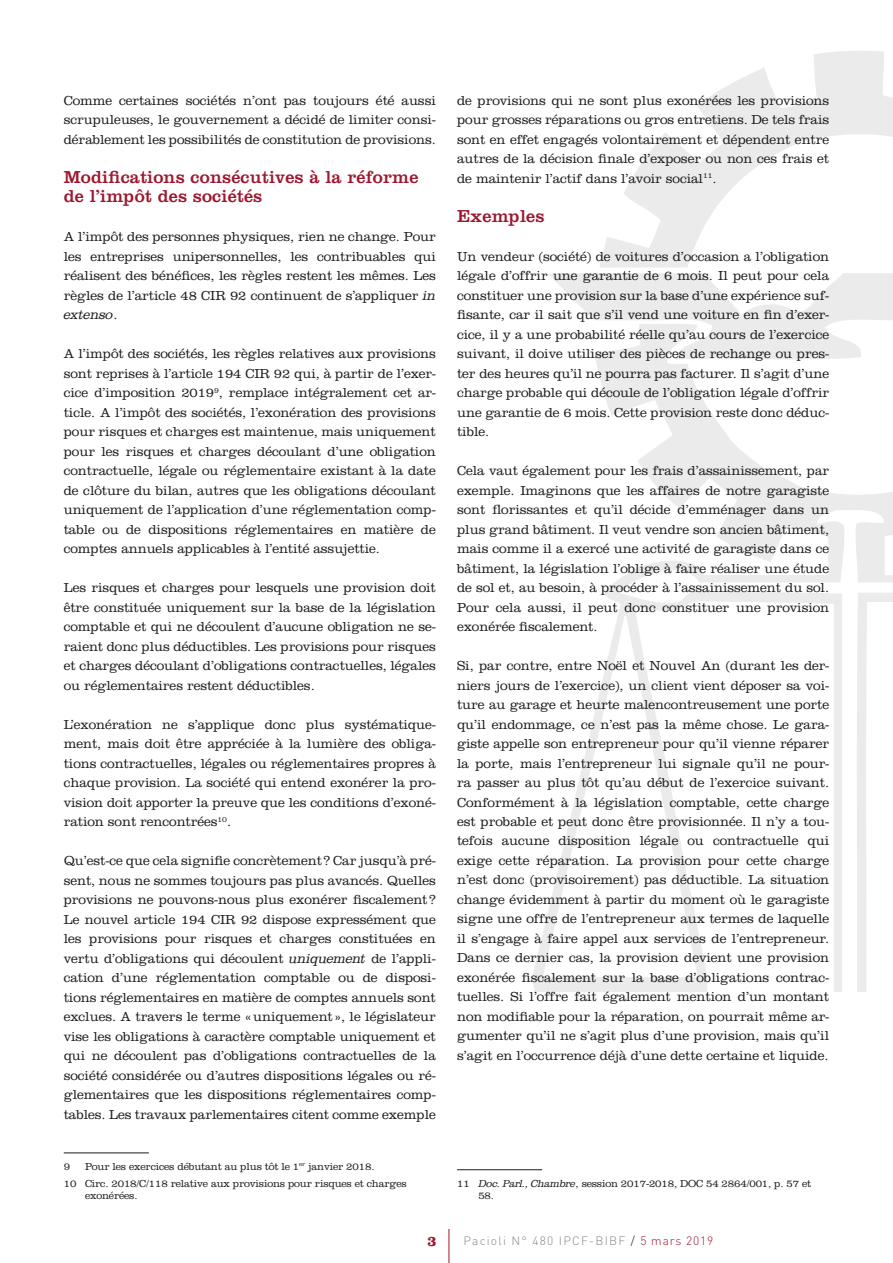
<style>
.page{position:relative;width:893px;height:1263px;background:#fff}
.page>*{position:absolute;margin:0;border:0;box-sizing:border-box;transform-origin:0 0}
.t1{font:18px/19.5px "Clarendon LT Std";letter-spacing:.01em;color:#9c182f}
.t2{font:700 14.85px "Clarendon LT Std";color:#9c182f}
.t3{font:300 13.5px/19.5px "Clarendon LT Std";letter-spacing:-.005em;color:#1d1d1b;text-align:justify}
.t4{font:italic 300 13.5px "Clarendon Std";letter-spacing:-.015em;color:#1d1d1b}
.t5{font:300 12px "DIN";letter-spacing:.1em;color:#878787}
.t6{font:300 10.5px/16.8px "Clarendon LT Std";letter-spacing:-.015em;color:#1d1d1b}
.s1{font-family:"Clarendon Std";font-style:italic}
.s2{font-family:"Clarendon LT Std";font-style:normal}
.s3{color:#1d1d1b}
.s4{color:#9c182f}
</style>
<div class="page">
<svg style="left:533px;top:51px;width:360px;height:941px"></svg>
<hr style="left:449px;top:1229px;width:1px;height:34px;background:#9c182f">
<hr style="left:64px;top:1152px;width:85px;height:1px;background:#1d1d1b">
<hr style="left:457px;top:1169px;width:85px;height:1px;background:#1d1d1b">
<p class="t3" style="left:64px;top:90px;width:374px">Comme certaines sociétés n’ont pas toujours été aussi scrupuleuses, le gouvernement a décidé de limiter consi&shy;dérablement les possibilités de constitution de provisions.</p>
<h1 class="t1" style="left:64px;top:167px;width:356px">Modifications consécutives à la réforme de l’impôt des sociétés</h1>
<p class="t3" style="left:64px;top:227px;width:374px">A l’impôt des personnes physiques, rien ne change. Pour les entreprises unipersonnelles, les contribuables qui réalisent des bénéfices, les règles restent les mêmes. Les règles de l’article 48 CIR 92 continuent de s’appliquer <span class="s1">in</span></p>
<p class="t4" style="left:64px;top:307px;width:55px">extenso<span class="s2">.</span></p>
<p class="t3" style="left:64px;top:344px;width:374px">A l’impôt des sociétés, les règles relatives aux provisions sont reprises à l’article 194 CIR 92 qui, à partir de l’exer&shy;cice d’imposition 2019<sup>9</sup>, remplace intégralement cet ar&shy;ticle. A l’impôt des sociétés, l’exonération des provisions pour risques et charges est maintenue, mais uniquement pour les risques et charges découlant d’une obligation contractuelle, légale ou réglementaire existant à la date de clôture du bilan, autres que les obligations découlant uniquement de l’application d’une réglementation comp&shy;table ou de dispositions réglementaires en matière de comptes annuels applicables à l’entité assujettie.</p>
<p class="t3" style="left:64px;top:578px;width:374px">Les risques et charges pour lesquels une provision doit être constituée uniquement sur la base de la législation comptable et qui ne découlent d’aucune obligation ne se&shy;raient donc plus déductibles. Les provisions pour risques et charges découlant d’obligations contractuelles, légales ou réglementaires restent déductibles.</p>
<p class="t3" style="left:64px;top:714px;width:374px">L’exonération ne s’applique donc plus systématique&shy;ment, mais doit être appréciée à la lumière des obliga&shy;tions contractuelles, légales ou réglementaires propres à chaque provision. La société qui entend exonérer la pro&shy;vision doit apporter la preuve que les conditions d’exoné&shy;ration sont rencontrées<sup>10</sup>.</p>
<p class="t3" style="left:64px;top:851px;width:374px">Qu’est-ce que cela signifie concrètement? Car jusqu’à pré&shy;sent, nous ne sommes toujours pas plus avancés. Quelles provisions ne pouvons-nous plus exonérer fiscalement?<br>Le nouvel article 194 CIR 92 dispose expressément que les provisions pour risques et charges constituées en vertu d’obligations qui découlent <span class="s1">uniquement</span> de l’appli&shy;cation d’une réglementation comptable ou de disposi&shy;tions réglementaires en matière de comptes annuels sont exclues. A travers le terme «uniquement», le législateur vise les obligations à caractère comptable uniquement et qui ne découlent pas d’obligations contractuelles de la société considérée ou d’autres dispositions légales ou ré&shy;glementaires que les dispositions réglementaires comp&shy;tables. Les travaux parlementaires citent comme exemple</p>
<p class="t6" style="left:64px;top:1158px;width:344px;text-indent:21px">Pour les exercices débutant au plus tôt le 1<sup>er</sup> janvier 2018.<br>10 Circ. 2018/C/118 relative aux provisions pour risques et charges</p>
<p class="t6" style="left:85px;top:1187px;width:54px">exonérées.</p>
<p class="t6" style="left:64px;top:1158px;width:8px">9</p>
<p class="t3" style="left:457px;top:90px;width:374px">de provisions qui ne sont plus exonérées les provisions pour grosses réparations ou gros entretiens. De tels frais sont en effet engagés volontairement et dépendent entre autres de la décision finale d’exposer ou non ces frais et de maintenir l’actif dans l’avoir social<sup>11</sup>.</p>
<h1 class="t1" style="left:457px;top:206px;width:89px">Exemples</h1>
<p class="t3" style="left:457px;top:246px;width:374px">Un vendeur (société) de voitures d’occasion a l’obligation légale d’offrir une garantie de 6 mois. Il peut pour cela constituer une provision sur la base d’une expérience suf&shy;fisante, car il sait que s’il vend une voiture en fin d’exer&shy;cice, il y a une probabilité réelle qu’au cours de l’exercice suivant, il doive utiliser des pièces de rechange ou pres&shy;ter des heures qu’il ne pourra pas facturer. Il s’agit d’une charge probable qui découle de l’obligation légale d’offrir une garantie de 6 mois. Cette provision reste donc déduc&shy;tible.</p>
<p class="t3" style="left:457px;top:461px;width:374px">Cela vaut également pour les frais d’assainissement, par exemple. Imaginons que les affaires de notre garagiste sont florissantes et qu’il décide d’emménager dans un plus grand bâtiment. Il veut vendre son ancien bâtiment, mais comme il a exercé une activité de garagiste dans ce bâtiment, la législation l’oblige à faire réaliser une étude de sol et, au besoin, à procéder à l’assainissement du sol.<br>Pour cela aussi, il peut donc constituer une provision exonérée fiscalement.</p>
<p class="t3" style="left:457px;top:656px;width:374px">Si, par contre, entre Noël et Nouvel An (durant les der&shy;niers jours de l’exercice), un client vient déposer sa voi&shy;ture au garage et heurte malencontreusement une porte qu’il endommage, ce n’est pas la même chose. Le gara&shy;giste appelle son entrepreneur pour qu’il vienne réparer la porte, mais l’entrepreneur lui signale qu’il ne pour&shy;ra passer au plus tôt qu’au début de l’exercice suivant.<br>Conformément à la législation comptable, cette charge est probable et peut donc être provisionnée. Il n’y a tou&shy;tefois aucune disposition légale ou contractuelle qui exige cette réparation. La provision pour cette charge n’est donc (provisoirement) pas déductible. La situation change évidemment à partir du moment où le garagiste signe une offre de l’entrepreneur aux termes de laquelle il s’engage à faire appel aux services de l’entrepreneur.<br>Dans ce dernier cas, la provision devient une provision exonérée fiscalement sur la base d’obligations contrac&shy;tuelles. Si l’offre fait également mention d’un montant non modifiable pour la réparation, on pourrait même ar&shy;gumenter qu’il ne s’agit plus d’une provision, mais qu’il s’agit en l’occurrence déjà d’une dette certaine et liquide.</p>
<p class="t6" style="left:478px;top:1177px;width:334px;line-height:12.6px;text-indent:-21px">11 <span class="s1">Doc. Parl., Chambre</span>, session 2017-2018, DOC 54 2864/001, p. 57 et<br>58.</p>
<p class="t2" style="left:427px;top:1232px;width:11px">3</p>
<p class="t5" style="left:463px;top:1233px;width:251px">Pacioli N° 480 IPCF-BIBF <span class="s3">/</span> <span class="s4">5 mars 2019</span></p>
</div>
